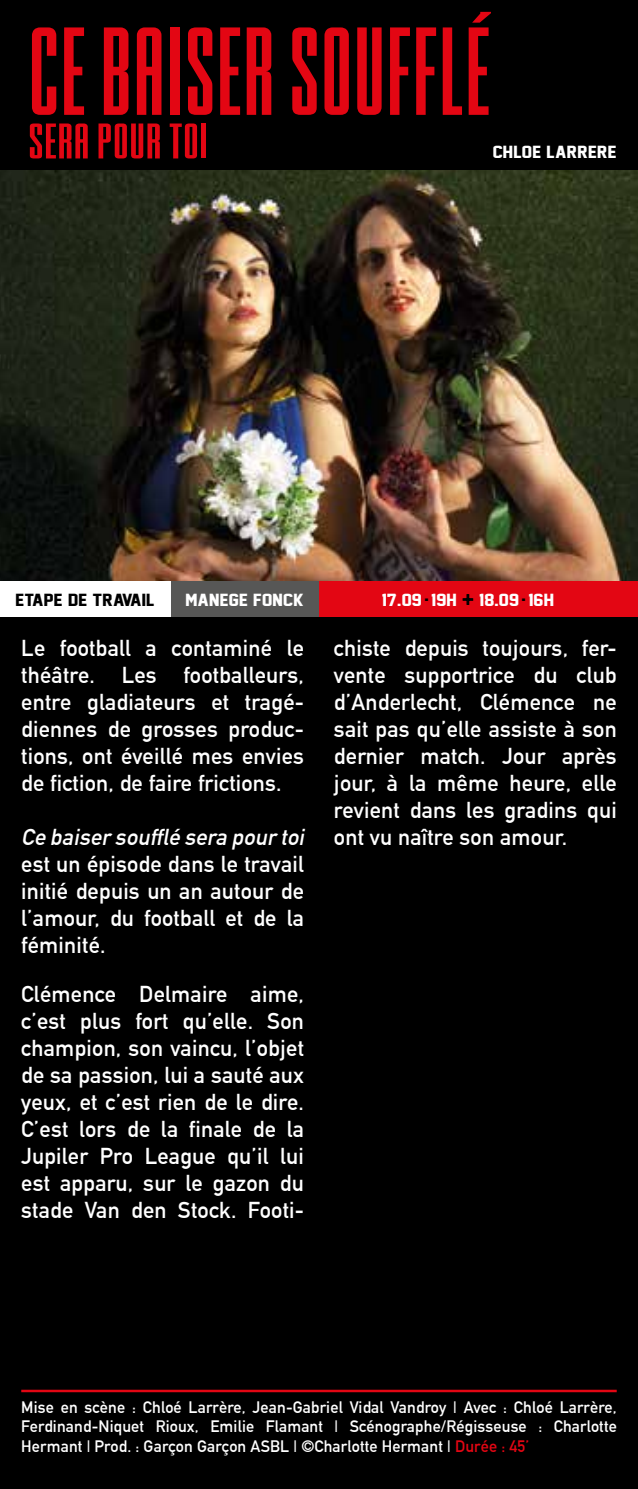
<style>
.page{position:relative;width:638px;height:1489px;background:#fff}
.page>*{position:absolute;margin:0;border:0;box-sizing:border-box;transform-origin:0 0}
.t1{font:120px "DELIRIUMNCV";letter-spacing:.01em;color:#e30613}
.t2{font:48px "DELIRIUMNCV";letter-spacing:.01em;color:#e30613;scale:1.25 1}
.t3{font:700 22.5px/27px "DIN Alternate";letter-spacing:.01em;color:#fff;text-align:justify}
.t4{font:italic 700 22.5px "DIN Alternate";color:#fff}
.t5{font:700 16.25px/19.5px "DIN Alternate";letter-spacing:.01em;color:#fff;text-align:justify}
.t6{font:16px "Face Off M54";letter-spacing:.01em;color:#fff;scale:1.25 1}
.t7{font:16px "Face Off M54";letter-spacing:.01em;color:#000;scale:1.25 1}
.s1{font-family:"Impact";color:#000}
.s2{font-family:"Franklin Gothic";font-size:20px;color:#000}
.s3{color:#e30613}
</style>
<div class="page">
<div style="left:0;top:617px;width:638px;height:871px;background:#000"></div>
<div style="left:0;top:0;width:638px;height:191px;background:#000"></div>
<img style="left:0;top:170px;width:638px;height:411px">
<hr style="left:21px;top:1389px;width:596px;height:2px;background:#e30613">
<div style="left:170px;top:581px;width:149px;height:36px;background:#575756"></div>
<div style="left:319px;top:581px;width:319px;height:36px;background:#e30613"></div>
<svg style="left:462px;top:594px;width:12px;height:11px"></svg>
<h1 class="t1" style="left:28px;top:1px;width:463px">CE BAISER SOUFFLÉ</h1>
<h2 class="t2" style="left:28px;top:113px;width:145px">SERA POUR TOI</h2>
<p class="t6" style="left:493px;top:143px;width:101px">CHLOE LARRERE</p>
<p class="t7" style="left:15px;top:591px;width:113px">ETAPE DE TRAVAIL</p>
<p class="t6" style="left:185px;top:591px;width:96px">MANEGE FONCK</p>
<p class="t6" style="left:382px;top:591px;width:139px">17.09<span class="s1">∙</span>19H <span class="s2">+</span> 18.09<span class="s1">∙</span>16H</p>
<p class="t3" style="left:21px;top:632px;width:284px">Le football a contaminé le théâtre. Les footballeurs, entre gladiateurs et tragé&shy;diennes de grosses produc&shy;tions, ont éveillé mes envies de fiction, de faire frictions.</p>
<p class="t4" style="left:21px;top:819px;width:290px">Ce baisersoufflé sera pourtoi</p>
<p class="t3" style="left:21px;top:848px;width:284px">est un épisode dans le travail initié depuis un an autour de l’amour, du football et de la féminité.</p>
<p class="t3" style="left:21px;top:979px;width:284px">Clémence Delmaire aime, c’est plus fort qu’elle. Son champion, son vaincu, l’objet de sa passion, lui a sauté aux yeux, et c’est rien de le dire.<br>C’est lors de la finale de la Jupiler Pro League qu’il lui est apparu, sur le gazon du stade Van den Stock. Footi-</p>
<p class="t3" style="left:334px;top:632px;width:284px">chiste depuis toujours, fer&shy;vente supportrice du club d’Anderlecht, Clémence ne sait pas qu’elle assiste à son dernier match. Jour après jour, à la même heure, elle revient dans les gradins qui ont vu naître son amour.</p>
<p class="t5" style="left:21px;top:1396px;width:597px">Mise en scène : Chloé Larrère, Jean-Gabriel Vidal Vandroy | Avec : Chloé Larrère, Ferdinand-Niquet Rioux, Emilie Flamant | Scénographe/Régisseuse : Charlotte Hermant | Prod. : Garçon Garçon ASBL | ©Charlotte Hermant | <span class="s3">Durée : 45’</span></p>
</div>
